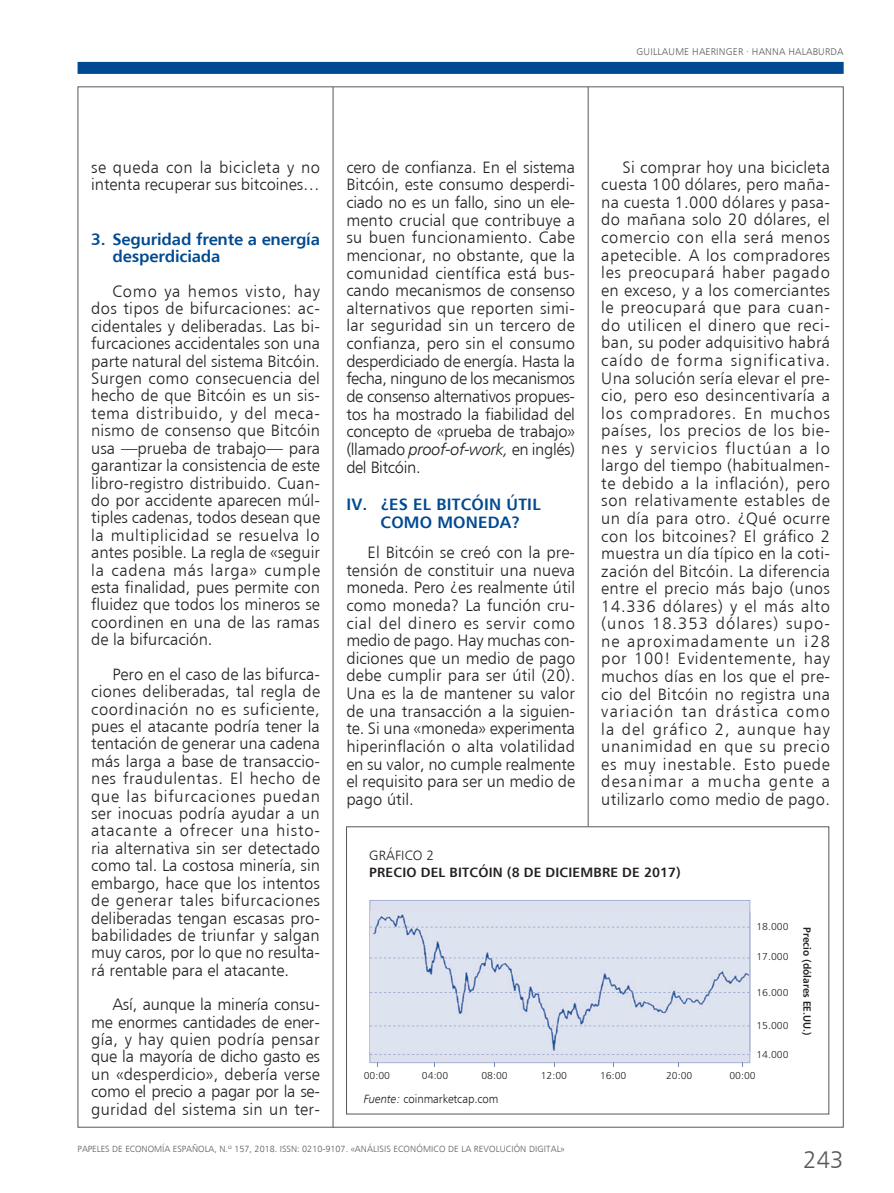
<style>
.page{position:relative;width:894px;height:1193px;background:#fff}
.page>*{position:absolute;margin:0;border:0;box-sizing:border-box;transform-origin:0 0}
.t1{font:24px "Humanist 777 BT Light B";color:#57585a}
.t2{font:16.5px/17.5px "Humanist 777 BT Light B";color:#231f20;text-align:justify}
.CAB_1{font:16.5px/17.4px "Humanist 777 BT Bold B";letter-spacing:-.01em;color:#014990}
.CAB_1-2{font:16.5px/17.7px "Humanist 777 BT Bold B";letter-spacing:.015em;color:#014990}
.t3{font:13.5px "Humanist 777 BT Bold B";letter-spacing:.015em;color:#231f20}
.t4{font:13.5px "Humanist 777 BT Light B";letter-spacing:.015em;color:#231f20}
.Texto_de_cuerpo{font:12px "Humanist 777 BT Light B";letter-spacing:-.005em;color:#231f20;scale:.95 1}
.t5{font:10.5px "Humanist 777 BT Bold B";color:#231f20;scale:.96 1}
.t6{font:10.05px "Humanist 777 BT Light B";color:#231f20;scale:1.04 1}
.t7{font:9.75px "Humanist 777 BT Light B";letter-spacing:.02em;color:#57585a}
.t8{font:9px "Humanist 777 BT Light B";color:#57585a}
.s1{font-family:"Humanist 777 BT Light Italic B"}
</style>
<div class="page">
<div style="left:77px;top:62px;width:766px;height:12px;background:#014990"></div>
<hr style="left:332px;top:87px;width:1px;height:1040px;background:#57585a">
<hr style="left:587px;top:87px;width:1px;height:739px;background:#57585a">
<div style="left:346px;top:826px;width:482px;height:288px;border:1px solid #57585a"></div>
<svg style="left:369px;top:900px;width:381px;height:163px;fill:#dde1ef"></svg>
<div style="left:370px;top:911px;width:380px;height:140px;background:#dee3f0"></div>
<svg style="left:370px;top:1054px;width:379px;height:1px"></svg>
<svg style="left:370px;top:992px;width:379px;height:1px"></svg>
<svg style="left:370px;top:1025px;width:379px;height:1px"></svg>
<svg style="left:370px;top:957px;width:379px;height:1px"></svg>
<svg style="left:370px;top:926px;width:379px;height:1px"></svg>
<p class="t7" style="left:636px;top:46px;width:208px">GUILLAUME HAERINGER · HANNA HALABURDA</p>
<p class="t2" style="left:91px;top:158px;width:230px">se queda con la bicicleta y no intenta recuperar sus bitcoines…</p>
<p class="CAB_1" style="left:112px;top:230px;width:209px;text-indent:-21px">3. Seguridad frente a energía desperdiciada</p>
<p class="t2" style="left:91px;top:282px;width:230px;text-indent:21px">Como ya hemos visto, hay dos tipos de bifurcaciones: ac&shy;cidentales y deliberadas. Las bi&shy;furcaciones accidentales son una parte natural del sistema Bitcóin.<br>Surgen como consecuencia del hecho de que Bitcóin es un sis&shy;tema distribuido, y del meca&shy;nismo de consenso que Bitcóin usa —prueba de trabajo— para garantizar la consistencia de este libro-registro distribuido. Cuan&shy;do por accidente aparecen múl&shy;tiples cadenas, todos desean que la multiplicidad se resuelva lo antes posible. La regla de «seguir la cadena más larga» cumple esta finalidad, pues permite con fluidez que todos los mineros se coordinen en una de las ramas de la bifurcación.</p>
<p class="t2" style="left:91px;top:665px;width:230px;text-indent:21px">Pero en el caso de las bifurca&shy;ciones deliberadas, tal regla de coordinación no es suficiente, pues el atacante podría tener la tentación de generar una cadena más larga a base de transaccio&shy;nes fraudulentas. El hecho de que las bifurcaciones puedan ser inocuas podría ayudar a un atacante a ofrecer una histo&shy;ria alternativa sin ser detectado como tal. La costosa minería, sin embargo, hace que los intentos de generar tales bifurcaciones deliberadas tengan escasas pro&shy;babilidades de triunfar y salgan muy caros, por lo que no resulta&shy;rá rentable para el atacante.</p>
<p class="t2" style="left:91px;top:995px;width:230px;text-indent:21px">Así, aunque la minería consu&shy;me enormes cantidades de ener&shy;gía, y hay quien podría pensar que la mayoría de dicho gasto es un «desperdicio», debería verse como el precio a pagar por la se&shy;guridad del sistema sin un ter-</p>
<p class="t2" style="left:346px;top:158px;width:230px">cero de confianza. En el sistema Bitcóin, este consumo desperdi&shy;ciado no es un fallo, sino un ele&shy;mento crucial que contribuye a su buen funcionamiento. Cabe mencionar, no obstante, que la comunidad científica está bus&shy;cando mecanismos de consenso alternativos que reporten simi&shy;lar seguridad sin un tercero de confianza, pero sin el consumo desperdiciado de energía. Hasta la fecha, ninguno de los mecanismos de consenso alternativos propues&shy;tos ha mostrado la fiabilidad del concepto de «prueba de trabajo» (llamado <span class="s1">proof-of-work,</span> en inglés) del Bitcóin.</p>
<p class="CAB_1-2" style="left:380px;top:495px;width:162px;text-indent:-34px">IV. ¿ES EL BITCÓIN ÚTIL<br>COMO MONEDA?</p>
<p class="t2" style="left:346px;top:543px;width:230px;text-indent:21px">El Bitcóin se creó con la pre&shy;tensión de constituir una nueva moneda. Pero ¿es realmente útil como moneda? La función cru&shy;cial del dinero es servir como medio de pago. Hay muchas con&shy;diciones que un medio de pago debe cumplir para ser útil (20).<br>Una es la de mantener su valor de una transacción a la siguien&shy;te. Si una «moneda» experimenta hiperinflación o alta volatilidad en su valor, no cumple realmente el requisito para ser un medio de pago útil.</p>
<p class="t2" style="left:601px;top:158px;width:230px;text-indent:21px">Si comprar hoy una bicicleta cuesta 100 dólares, pero maña&shy;na cuesta 1.000 dólares y pasa&shy;do mañana solo 20 dólares, el comercio con ella será menos apetecible. A los compradores les preocupará haber pagado en exceso, y a los comerciantes le preocupará que para cuan&shy;do utilicen el dinero que reci&shy;ban, su poder adquisitivo habrá caído de forma significativa.<br>Una solución sería elevar el pre&shy;cio, pero eso desincentivaría a los compradores. En muchos países, los precios de los bie&shy;nes y servicios fluctúan a lo largo del tiempo (habitualmen&shy;te debido a la inflación), pero son relativamente estables de un día para otro. ¿Qué ocurre con los bitcoines? El gráfico 2 muestra un día típico en la coti&shy;zación del Bitcóin. La diferencia entre el precio más bajo (unos 14.336 dólares) y el más alto (unos 18.353 dólares) supo&shy;ne aproximadamente un ¡28 por 100! Evidentemente, hay muchos días en los que el pre&shy;cio del Bitcóin no registra una variación tan drástica como la del gráfico 2, aunque hay unanimidad en que su precio es muy inestable. Esto puede desanimar a mucha gente a utilizarlo como medio de pago.</p>
<p class="t4" style="left:369px;top:847px;width:66px">GRÁFICO 2</p>
<p class="t3" style="left:369px;top:864px;width:313px">PRECIO DEL BITCÓIN (8 DE DICIEMBRE DE 2017)</p>
<p class="t6" style="left:756px;top:920px;width:32px">18.000</p>
<p class="t6" style="left:756px;top:950px;width:32px">17.000</p>
<p class="t6" style="left:756px;top:985px;width:32px">16.000</p>
<p class="t6" style="left:756px;top:1019px;width:32px">15.000</p>
<p class="t6" style="left:756px;top:1048px;width:32px">14.000</p>
<p class="t6" style="left:363px;top:1069px;width:27px">00:00</p>
<p class="t6" style="left:422px;top:1069px;width:27px">04:00</p>
<p class="t6" style="left:481px;top:1069px;width:27px">08:00</p>
<p class="t6" style="left:540px;top:1069px;width:27px">12:00</p>
<p class="t6" style="left:600px;top:1069px;width:27px">16:00</p>
<p class="t6" style="left:665px;top:1069px;width:27px">20:00</p>
<p class="t6" style="left:729px;top:1069px;width:27px">00:00</p>
<p class="Texto_de_cuerpo" style="left:363px;top:1091px;width:143px"><span class="s1">Fuente:</span> coinmarketcap.com</p>
<p class="t5" style="left:813px;top:926px;width:115px;rotate:90deg">Precio (dólares EE.UU.)</p>
<p class="t8" style="left:77px;top:1143px;width:488px">PAPELES DE ECONOMÍA ESPAÑOLA, N.º 157, 2018. ISSN: 0210-9107. «ANÁLISIS ECONÓMICO DE LA REVOLUCIÓN DIGITAL»</p>
<p class="t1" style="left:803px;top:1144px;width:42px">243</p>
</div>
